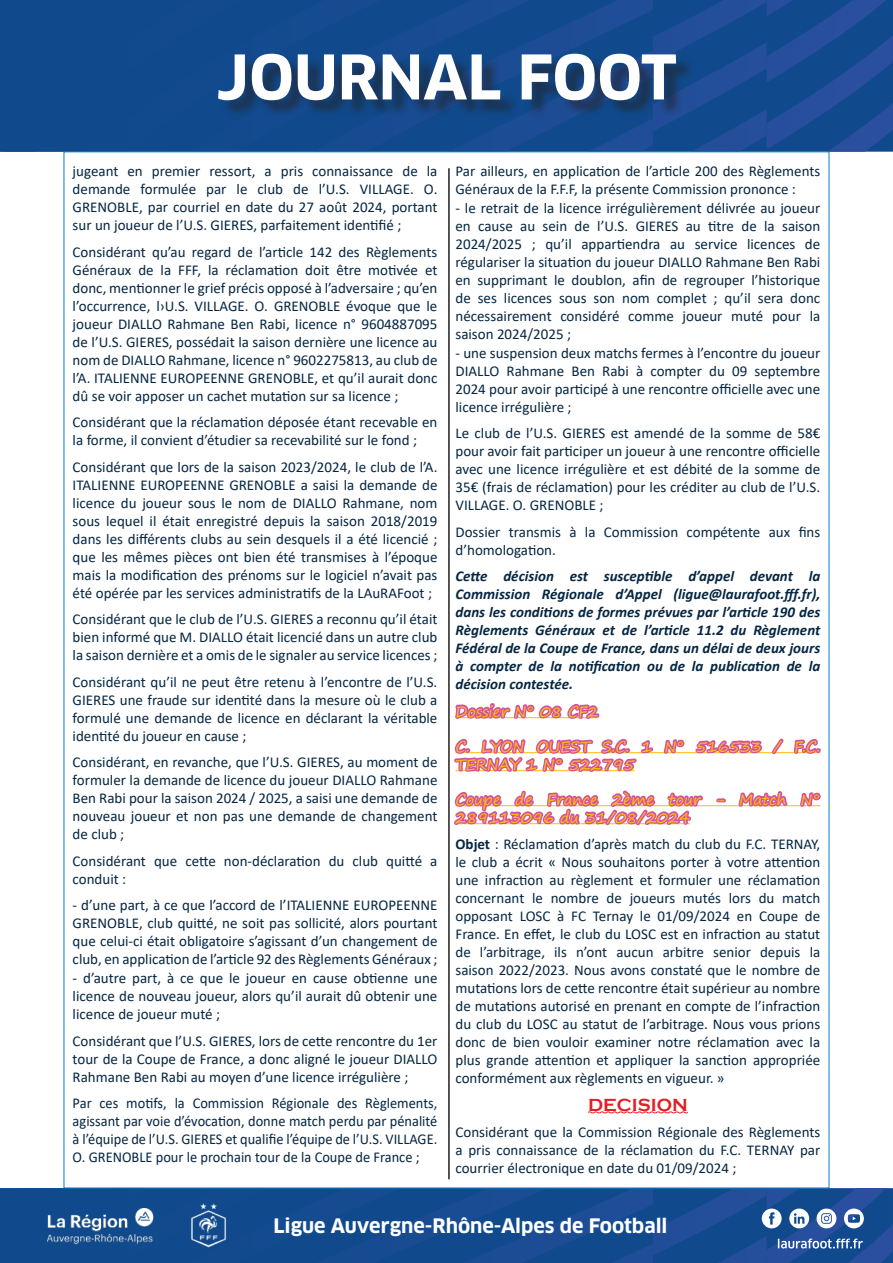
<style>
.page{position:relative;width:893px;height:1263px;background:#fff}
.page>*{position:absolute;margin:0;border:0;box-sizing:border-box;transform-origin:0 0}
.t1{font:700 60px "Clan OT";color:#fff}
.t2{font:700 19.5px "Clan OT";color:#fff}
.t3{font:700 18px "Copperplate Gothic";color:#e41e25}
.t4{font:15px/18px "Calibri";color:#052642;text-align:justify}
.t5{font:italic 700 15px/18px "Calibri";color:#052642;text-align:justify}
.t6{font:15px/18px "Calibri";color:#052642;text-align:justify;scale:.96 1}
.t7{font:15px/18px "Segoe Print";color:#fcc011}
.s1{font-weight:700}
</style>
<div class="page">
<svg style="left:0;top:0;width:893px;height:152px;background:#144b8f"></svg>
<svg style="left:0;top:1188px;width:893px;height:75px;background:#1c5193"></svg>
<div style="left:221px;top:56px;width:474px;height:62px;background:#231f20;opacity:.56"></div>
<svg style="left:588px;top:1111px;width:100px;height:3px"></svg>
<svg style="left:454px;top:703px;width:367px;height:123px"></svg>
<hr style="left:448px;top:168px;width:2px;height:1011px;background:#231f20">
<h1 class="t1" style="left:216px;top:42px;width:462px">JOURNAL FOOT</h1>
<p class="t4" style="left:73px;top:162px;width:366px">jugeant en premier ressort, a pris connaissance de la demande formulée par le club de l’U.S. VILLAGE. O.<br>GRENOBLE, par courriel en date du 27 août 2024, portant sur un joueur de l’U.S. GIERES, parfaitement identifié ;</p>
<p class="t4" style="left:73px;top:242px;width:366px">Considérant qu’au regard de l’article 142 des Règlements Généraux de la FFF, la réclamation doit être motivée et donc, mentionner le grief précis opposé à l’adversaire ; qu’en l’occurrence, l›U.S. VILLAGE. O. GRENOBLE évoque que le joueur DIALLO Rahmane Ben Rabi, licence n° 9604887095 de l’U.S. GIERES, possédait la saison dernière une licence au nom de DIALLO Rahmane, licence n° 9602275813, au club de l’A. ITALIENNE EUROPEENNE GRENOBLE, et qu’il aurait donc dû se voir apposer un cachet mutation sur sa licence ;</p>
<p class="t4" style="left:73px;top:413px;width:366px">Considérant que la réclamation déposée étant recevable en la forme, il convient d’étudier sa recevabilité sur le fond ;</p>
<p class="t4" style="left:73px;top:457px;width:366px">Considérant que lors de la saison 2023/2024, le club de l’A.<br>ITALIENNE EUROPEENNE GRENOBLE a saisi la demande de licence du joueur sous le nom de DIALLO Rahmane, nom sous lequel il était enregistré depuis la saison 2018/2019 dans les différents clubs au sein desquels il a été licencié ; que les mêmes pièces ont bien été transmises à l’époque mais la modification des prénoms sur le logiciel n’avait pas été opérée par les services administratifs de la LAuRAFoot ;</p>
<p class="t4" style="left:73px;top:610px;width:366px">Considérant que le club de l’U.S. GIERES a reconnu qu’il était bien informé que M. DIALLO était licencié dans un autre club la saison dernière et a omis de le signaler au service licences ;</p>
<p class="t4" style="left:73px;top:672px;width:366px">Considérant qu’il ne peut être retenu à l’encontre de l’U.S.<br>GIERES une fraude sur identité dans la mesure où le club a formulé une demande de licence en déclarant la véritable identité du joueur en cause ;</p>
<p class="t4" style="left:73px;top:753px;width:366px">Considérant, en revanche, que l’U.S. GIERES, au moment de formuler la demande de licence du joueur DIALLO Rahmane Ben Rabi pour la saison 2024 / 2025, a saisi une demande de nouveau joueur et non pas une demande de changement de club ;</p>
<p class="t4" style="left:73px;top:851px;width:366px">Considérant que cette non-déclaration du club quitté a conduit :</p>
<p class="t4" style="left:73px;top:896px;width:366px">- d’une part, à ce que l’accord de l’ITALIENNE EUROPEENNE GRENOBLE, club quitté, ne soit pas sollicité, alors pourtant que celui-ci était obligatoire s’agissant d’un changement de club, en application de l’article 92 des Règlements Généraux ;</p>
<p class="t4" style="left:73px;top:969px;width:366px">- d’autre part, à ce que le joueur en cause obtienne une licence de nouveau joueur, alors qu’il aurait dû obtenir une licence de joueur muté ;</p>
<p class="t4" style="left:73px;top:1031px;width:366px">Considérant que l’U.S. GIERES, lors de cette rencontre du 1er tour de la Coupe de France, a donc aligné le joueur DIALLO Rahmane Ben Rabi au moyen d’une licence irrégulière ;</p>
<p class="t6" style="left:73px;top:1094px;width:381px">Par ces motifs, la Commission Régionale des Règlements, agissant par voie d’évocation, donne match perdu par pénalité à l’équipe de l’U.S. GIERES et qualifie l’équipe de l’U.S. VILLAGE.<br>O. GRENOBLE pour le prochain tour de la Coupe de France ;</p>
<p class="t4" style="left:455px;top:162px;width:366px">Par ailleurs, en application de l’article 200 des Règlements<br>Généraux de la F.F.F, la présente Commission prononce :</p>
<p class="t4" style="left:455px;top:199px;width:366px">- le retrait de la licence irrégulièrement délivrée au joueur en cause au sein de l’U.S. GIERES au titre de la saison 2024/2025 ; qu’il appartiendra au service licences de régulariser la situation du joueur DIALLO Rahmane Ben Rabi en supprimant le doublon, afin de regrouper l’historique de ses licences sous son nom complet ; qu’il sera donc nécessairement considéré comme joueur muté pour la saison 2024/2025 ;</p>
<p class="t4" style="left:455px;top:343px;width:366px">- une suspension deux matchs fermes à l’encontre du joueur DIALLO Rahmane Ben Rabi à compter du 09 septembre 2024 pour avoir participé à une rencontre officielle avec une licence irrégulière ;</p>
<p class="t4" style="left:455px;top:424px;width:366px">Le club de l’U.S. GIERES est amendé de la somme de 58€ pour avoir fait participer un joueur à une rencontre officielle avec une licence irrégulière et est débité de la somme de 35€ (frais de réclamation) pour les créditer au club de l’U.S.<br>VILLAGE. O. GRENOBLE ;</p>
<p class="t4" style="left:455px;top:522px;width:366px">Dossier transmis à la Commission compétente aux fins d’homologation.</p>
<p class="t5" style="left:455px;top:567px;width:366px">Cette décision est susceptible d’appel devant la Commission Régionale d’Appel (ligue@laurafoot.fff.fr), dans les conditions de formes prévues par l’article 190 des Règlements Généraux et de l’article 11.2 du Règlement Fédéral de la Coupe de France, dans un délai de deux jours à compter de la notification ou de la publication de la décision contestée.</p>
<p class="t7" style="left:455px;top:702px;width:144px">Dossier N° 08 CF2</p>
<p class="t7" style="left:455px;top:737px;width:366px">C. LYON OUEST S.C. 1 N° 516533 / F.C.<br>TERNAY 1 N° 522795</p>
<p class="t7" style="left:455px;top:790px;width:366px">Coupe de France 2ème tour - Match N°<br>289113096 du 31/08/2024</p>
<p class="t4" style="left:455px;top:835px;width:366px"><span class="s1">Objet</span> : Réclamation d’après match du club du F.C. TERNAY, le club a écrit « Nous souhaitons porter à votre attention une infraction au règlement et formuler une réclamation concernant le nombre de joueurs mutés lors du match opposant LOSC à FC Ternay le 01/09/2024 en Coupe de France. En effet, le club du LOSC est en infraction au statut de l’arbitrage, ils n’ont aucun arbitre senior depuis la saison 2022/2023. Nous avons constaté que le nombre de mutations lors de cette rencontre était supérieur au nombre de mutations autorisé en prenant en compte de l’infraction du club du LOSC au statut de l’arbitrage. Nous vous prions donc de bien vouloir examiner notre réclamation avec la plus grande attention et appliquer la sanction appropriée conformément aux règlements en vigueur. »</p>
<p class="t3" style="left:588px;top:1095px;width:101px">DECISION</p>
<p class="t4" style="left:455px;top:1123px;width:366px">Considérant que la Commission Régionale des Règlements a pris connaissance de la réclamation du F.C. TERNAY par courrier électronique en date du 01/09/2024 ;</p>
<h2 class="t2" style="left:273px;top:1214px;width:396px">Ligue Auvergne-Rhône-Alpes de Football</h2>
</div>
